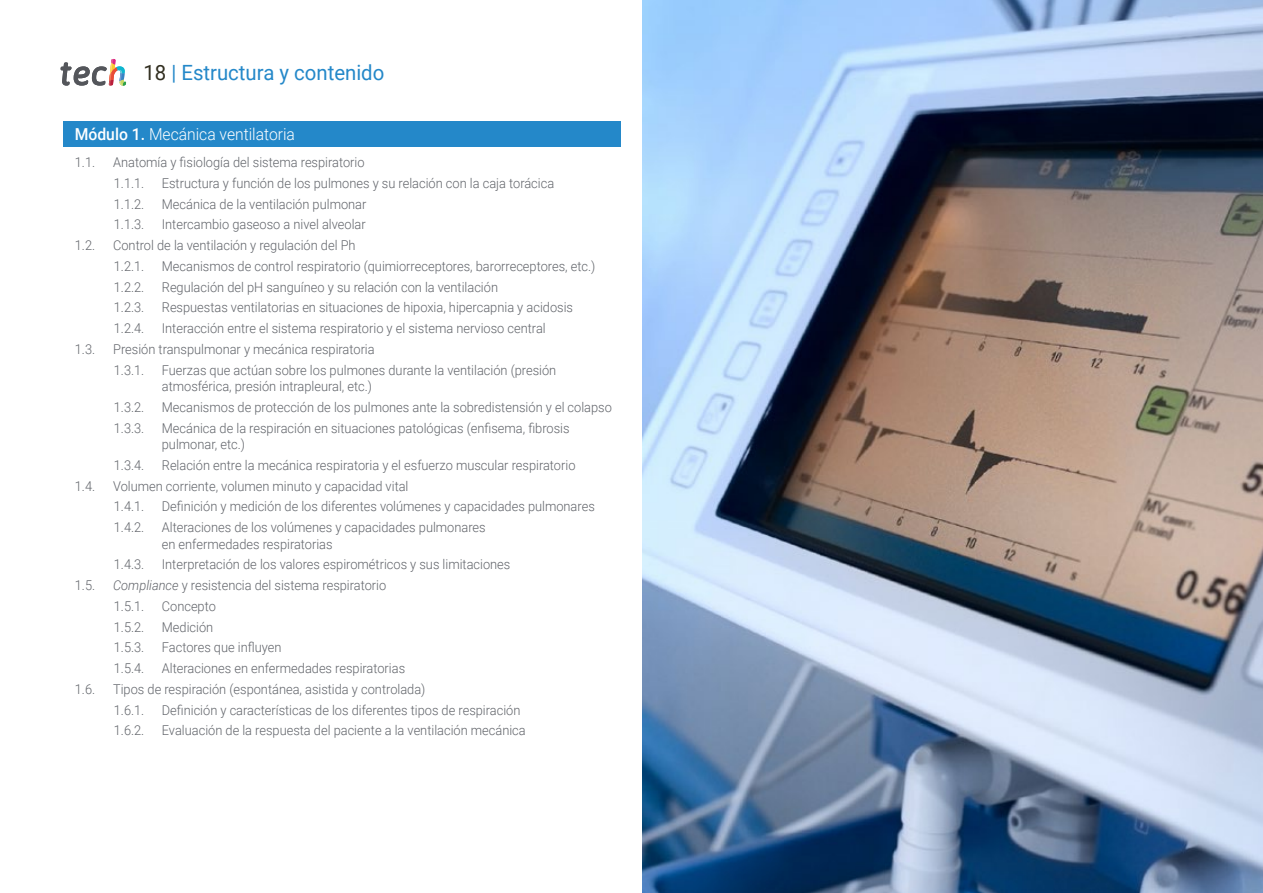
<style>
.page{position:relative;width:1263px;height:893px;background:#fff}
.page>*{position:absolute;margin:0;border:0;box-sizing:border-box;transform-origin:0 0}
.t1{font:21px "Roboto";color:#2488c9}
.t2{font:300 16.5px "Roboto";color:#fff;scale:.95 1}
.t3{font:300 13.5px/20.7px "Roboto";color:#61646a;scale:.95 1}
.s1{color:#312e20}
.s2{font-weight:500}
.s3{font-style:italic}
</style>
<div class="page">
<img style="left:642px;top:0;width:621px;height:893px">
<div style="left:64px;top:121px;width:557px;height:25px;background:#2488c9"></div>
<svg style="left:61px;top:59px;width:65px;height:27px"></svg>
<h1 class="t1" style="left:144px;top:57px;width:242px"><span class="s1">18</span> | Estructura y contenido</h1>
<p class="t2" style="left:75px;top:123px;width:233px"><span class="s2">Módulo 1.</span> Mecánica ventilatoria</p>
<p class="t3" style="left:75px;top:151px;width:23px">1.1.</p>
<p class="t3" style="left:113px;top:151px;width:266px">Anatomía y fisiología del sistema respiratorio<br>1.1.1.</p>
<p class="t3" style="left:162px;top:172px;width:415px">Estructura y función de los pulmones y su relación con la caja torácica</p>
<p class="t3" style="left:114px;top:193px;width:34px">1.1.2.</p>
<p class="t3" style="left:162px;top:193px;width:217px">Mecánica de la ventilación pulmonar</p>
<p class="t3" style="left:114px;top:214px;width:34px">1.1.3.</p>
<p class="t3" style="left:162px;top:214px;width:216px">Intercambio gaseoso a nivel alveolar</p>
<p class="t3" style="left:75px;top:234px;width:23px">1.2.</p>
<p class="t3" style="left:113px;top:234px;width:257px">Control de la ventilación y regulación del Ph<br>1.2.1.</p>
<p class="t3" style="left:162px;top:255px;width:458px">Mecanismos de control respiratorio (quimiorreceptores, barorreceptores, etc.)</p>
<p class="t3" style="left:114px;top:276px;width:34px">1.2.2.</p>
<p class="t3" style="left:162px;top:276px;width:355px">Regulación del pH sanguíneo y su relación con la ventilación</p>
<p class="t3" style="left:114px;top:297px;width:34px">1.2.3.</p>
<p class="t3" style="left:162px;top:297px;width:434px">Respuestas ventilatorias en situaciones de hipoxia, hipercapnia y acidosis</p>
<p class="t3" style="left:114px;top:317px;width:34px">1.2.4.</p>
<p class="t3" style="left:162px;top:317px;width:406px">Interacción entre el sistema respiratorio y el sistema nervioso central</p>
<p class="t3" style="left:75px;top:338px;width:23px">1.3.</p>
<p class="t3" style="left:113px;top:338px;width:277px">Presión transpulmonar y mecánica respiratoria<br>1.3.1.</p>
<p class="t3" style="left:162px;top:361px;width:417px;line-height:16.5px">Fuerzas que actúan sobre los pulmones durante la ventilación (presión atmosférica, presión intrapleural, etc.)</p>
<p class="t3" style="left:114px;top:396px;width:34px">1.3.2.</p>
<p class="t3" style="left:162px;top:396px;width:475px">Mecanismos de protección de los pulmones ante la sobredistensión y el colapso</p>
<p class="t3" style="left:114px;top:417px;width:34px">1.3.3.</p>
<p class="t3" style="left:162px;top:419px;width:431px;line-height:16.5px">Mecánica de la respiración en situaciones patológicas (enfisema, fibrosis pulmonar, etc.)</p>
<p class="t3" style="left:114px;top:454px;width:34px">1.3.4.</p>
<p class="t3" style="left:162px;top:454px;width:437px">Relación entre la mecánica respiratoria y el esfuerzo muscular respiratorio</p>
<p class="t3" style="left:75px;top:475px;width:23px">1.4.</p>
<p class="t3" style="left:113px;top:475px;width:312px">Volumen corriente, volumen minuto y capacidad vital<br>1.4.1.</p>
<p class="t3" style="left:162px;top:496px;width:457px">Definición y medición de los diferentes volúmenes y capacidades pulmonares</p>
<p class="t3" style="left:114px;top:516px;width:34px">1.4.2.</p>
<p class="t3" style="left:162px;top:519px;width:342px;line-height:16.5px">Alteraciones de los volúmenes y capacidades pulmonares en enfermedades respiratorias</p>
<p class="t3" style="left:114px;top:554px;width:34px">1.4.3.</p>
<p class="t3" style="left:162px;top:554px;width:368px">Interpretación de los valores espirométricos y sus limitaciones</p>
<p class="t3" style="left:75px;top:574px;width:23px">1.5.</p>
<p class="t3" style="left:113px;top:574px;width:289px"><span class="s3">Compliance</span> y resistencia del sistema respiratorio<br>1.5.1.</p>
<p class="t3" style="left:162px;top:595px;width:58px">Concepto</p>
<p class="t3" style="left:114px;top:616px;width:34px">1.5.2.</p>
<p class="t3" style="left:162px;top:616px;width:56px">Medición</p>
<p class="t3" style="left:114px;top:637px;width:34px">1.5.3.</p>
<p class="t3" style="left:162px;top:637px;width:127px">Factores que influyen</p>
<p class="t3" style="left:114px;top:657px;width:34px">1.5.4.</p>
<p class="t3" style="left:162px;top:657px;width:258px">Alteraciones en enfermedades respiratorias</p>
<p class="t3" style="left:75px;top:678px;width:23px">1.6.</p>
<p class="t3" style="left:113px;top:678px;width:330px">Tipos de respiración (espontánea, asistida y controlada)<br>1.6.1.</p>
<p class="t3" style="left:162px;top:699px;width:379px">Definición y características de los diferentes tipos de respiración</p>
<p class="t3" style="left:114px;top:720px;width:34px">1.6.2.</p>
<p class="t3" style="left:162px;top:720px;width:385px">Evaluación de la respuesta del paciente a la ventilación mecánica</p>
</div>
